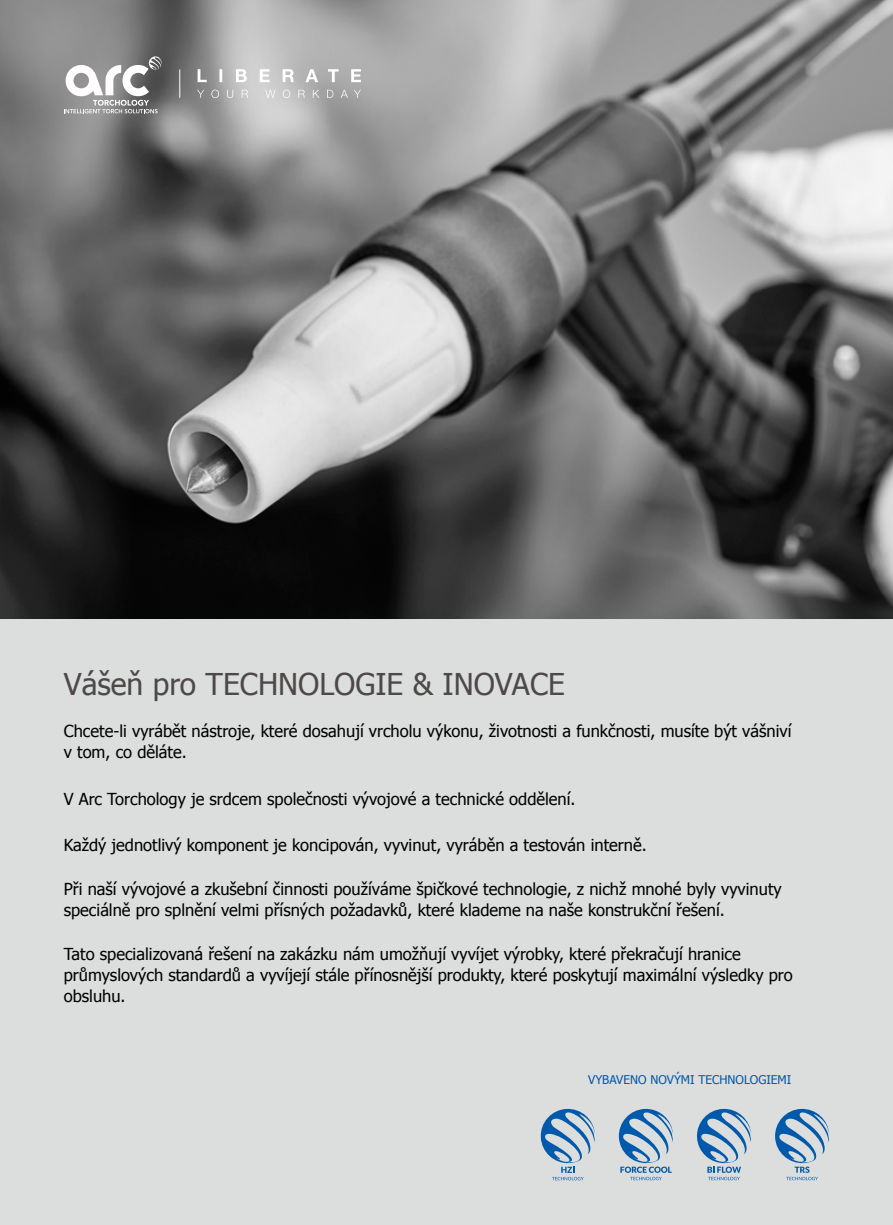
<style>
.page{position:relative;width:893px;height:1225px;background:#fff}
.page>*{position:absolute;margin:0;border:0;box-sizing:border-box;transform-origin:0 0}
.t1{font:30px "Tahoma";color:#4d4949}
.t2{font:16.5px/21px "Tahoma";color:#000}
.t3{font:12px "Tahoma";color:#0059aa}
</style>
<div class="page">
<img style="left:0;top:0;width:893px;height:620px">
<svg style="left:197px;top:90px;width:164px;height:8px"></svg>
<svg style="left:198px;top:69px;width:163px;height:13px"></svg>
<svg style="left:180px;top:69px;width:1px;height:29px"></svg>
<svg style="left:64px;top:56px;width:98px;height:57px"></svg>
<div style="left:0;top:620px;width:893px;height:605px;background:#dcdddd"></div>
<svg style="left:618px;top:1108px;width:55px;height:72px"></svg>
<svg style="left:697px;top:1108px;width:54px;height:72px"></svg>
<svg style="left:775px;top:1108px;width:54px;height:72px"></svg>
<svg style="left:540px;top:1108px;width:55px;height:72px"></svg>
<h1 class="t1" style="left:64px;top:664px;width:503px">Vášeň pro technologie &amp; inovace</h1>
<p class="t2" style="left:64px;top:720px;width:729px">Chcete-li vyrábět nástroje, které dosahují vrcholu výkonu, životnosti a funkčnosti, musíte být vášniví v tom, co děláte.</p>
<p class="t2" style="left:64px;top:787px;width:513px">V Arc Torchology je srdcem společnosti vývojové a technické oddělení.</p>
<p class="t2" style="left:64px;top:833px;width:584px">Každý jednotlivý komponent je koncipován, vyvinut, vyráběn a testován interně.</p>
<p class="t2" style="left:64px;top:877px;width:719px">Při naší vývojové a zkušební činnosti používáme špičkové technologie, z nichž mnohé byly vyvinuty speciálně pro splnění velmi přísných požadavků, které klademe na naše konstrukční řešení.</p>
<p class="t2" style="left:64px;top:943px;width:730px">Tato specializovaná řešení na zakázku nám umožňují vyvíjet výrobky, které překračují hranice průmyslových standardů a vyvíjejí stále přínosnější produkty, které poskytují maximální výsledky pro obsluhu.</p>
<p class="t3" style="left:588px;top:1071px;width:30px">VYBAVENO</p>
<p class="t3" style="left:650px;top:1071px;width:9px">NOV</p>
<p class="t3" style="left:674px;top:1071px;width:40px">ÝMI TECHNOLOGIE</p>
<p class="t3" style="left:778px;top:1071px;width:14px">MI</p>
</div>
